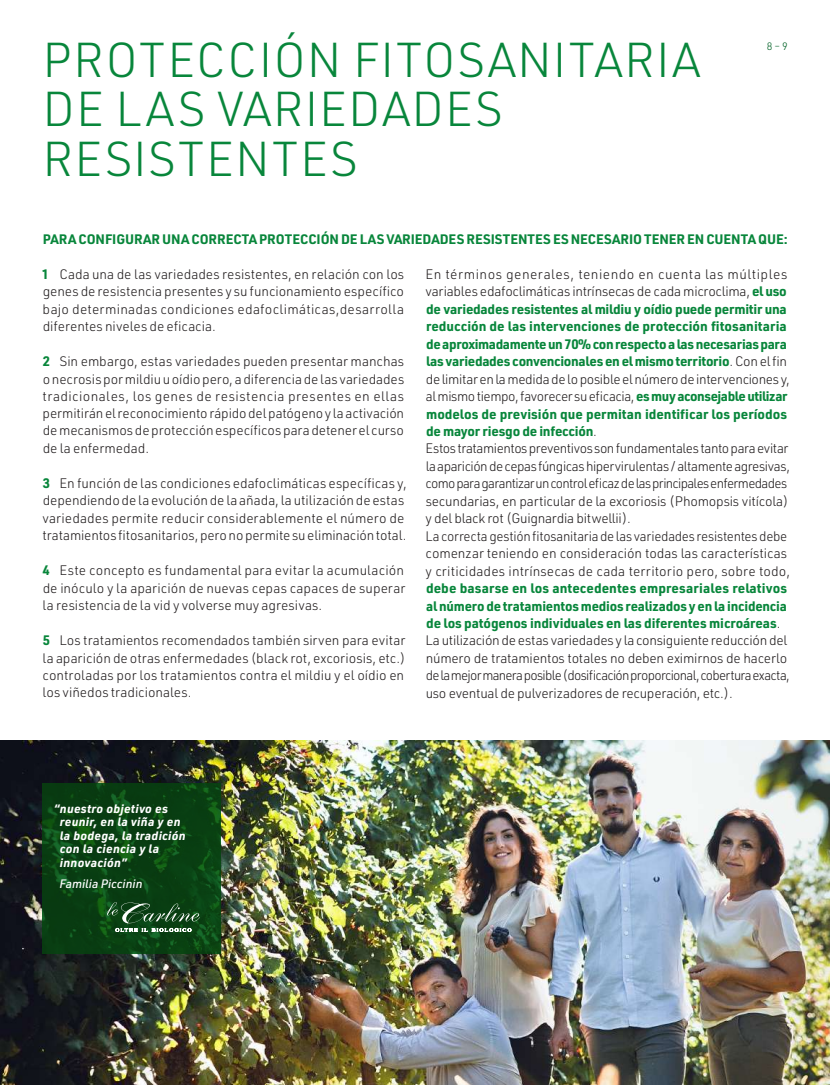
<style>
.page{position:relative;width:830px;height:1085px;background:#fff}
.page>*{position:absolute;margin:0;border:0;box-sizing:border-box;transform-origin:0 0}
.t1{font:300 48px/49.5px "URWDIN";letter-spacing:.02em;color:#08863b}
.t2{font:300 13.5px/17.4px "URWDIN";letter-spacing:-.015em;color:#231f20;text-align:justify}
.t3{font:700 13.5px "URWDIN";letter-spacing:-.005em;color:#08863b}
.t4{font:italic 700 12px/13.5px "URWDIN";letter-spacing:.02em;color:#fff}
.t5{font:italic 500 12px "URWDIN";color:#fff}
.t6{font:300 10.5px "URWDIN";color:#016226}
.s1{font-weight:700;color:#08863b}
</style>
<div class="page">
<img style="left:0;top:740px;width:829px;height:344px">
<svg style="left:43px;top:782px;width:178px;height:170px;background:#0a4213"></svg>
<svg style="left:107px;top:901px;width:93px;height:30px;background:#2f5e37"></svg>
<h1 class="t1" style="left:43px;top:34px;width:659px">PROTECCIÓN FITOSANITARIA<br>DE LAS VARIEDADES<br>RESISTENTES</h1>
<p class="t6" style="left:766px;top:39px;width:23px">8 – 9</p>
<p class="t3" style="left:43px;top:229px;width:746px">PARA CONFIGURAR UNA CORRECTA PROTECCIÓN DE LAS VARIEDADES RESISTENTES ES NECESARIO TENER EN CUENTA QUE:</p>
<p class="t2" style="left:42px;top:265px;width:364px"><span class="s1">1</span> Cada una de las variedades resistentes, en relación con los genes de resistencia presentes y su funcionamiento específico bajo determinadas condiciones edafoclimáticas,desarrolla diferentes niveles de eficacia.</p>
<p class="t2" style="left:42px;top:352px;width:363px"><span class="s1">2</span> Sin embargo, estas variedades pueden presentar manchas o necrosis por mildiu u oídio pero, a diferencia de las variedades tradicionales, los genes de resistencia presentes en ellas permitirán el reconocimiento rápido del patógeno y la activación de mecanismos de protección específicos para detener el curso de la enfermedad.</p>
<p class="t2" style="left:42px;top:474px;width:366px;text-align:left"><span class="s1">3</span> En función de las condiciones edafoclimáticas específicas y, dependiendo de la evolución de la añada, la utilización de estas variedades permite reducir considerablemente el número de tratamientos fitosanitarios, pero no permite su eliminación total.</p>
<p class="t2" style="left:43px;top:561px;width:364px"><span class="s1">4</span> Este concepto es fundamental para evitar la acumulación de inóculo y la aparición de nuevas cepas capaces de superar la resistencia de la vid y volverse muy agresivas.</p>
<p class="t2" style="left:43px;top:631px;width:364px"><span class="s1">5</span> Los tratamientos recomendados también sirven para evitar la aparición de otras enfermedades (black rot, excoriosis, etc.) controladas por los tratamientos contra el mildiu y el oídio en los viñedos tradicionales.</p>
<p class="t2" style="left:425px;top:265px;width:366px;text-align:left">En términos generales, teniendo en cuenta las múltiples variables edafoclimáticas intrínsecas de cada microclima, <span class="s1">el uso de variedades resistentes al mildiu y oídio puede permitir una reducción de las intervenciones de protección fitosanitaria de aproximadamente un 70% con respecto a las necesarias para las variedades convencionales en el mismo territorio</span>. Con el fin de limitar en la medida de lo posible el número de intervenciones y, al mismo tiempo, favorecer su eficacia, <span class="s1">es muy aconsejable utilizar modelos de previsión que permitan identificar los períodos de mayor riesgo de infección</span>.<br>Estos tratamientos preventivos son fundamentales tanto para evitar la aparición de cepas fúngicas hipervirulentas / altamente agresivas, como para garantizar un control eficaz de las principales enfermedades secundarias, en particular de la excoriosis (Phomopsis vitícola) y del black rot (Guignardia bitwellii).<br>La correcta gestión fitosanitaria de las variedades resistentes debe comenzar teniendo en consideración todas las características y criticidades intrínsecas de cada territorio pero, sobre todo,</p>
<p class="t2" style="left:425px;top:579px;width:366px;text-align:left"><span class="s1">debe basarse en los antecedentes empresariales relativos al número de tratamientos medios realizados y en la incidencia de los patógenos individuales en las diferentes microáreas</span>.<br>La utilización de estas variedades y la consiguiente reducción del número de tratamientos totales no deben eximirnos de hacerlo de la mejor manera posible (dosificación proporcional, cobertura exacta, uso eventual de pulverizadores de recuperación, etc.).</p>
<p class="t4" style="left:60px;top:801px;width:127px;text-indent:-6px">“nuestro objetivo es reunir, en la viña y en la bodega, la tradición con la ciencia y la innovación”</p>
<p class="t5" style="left:60px;top:875px;width:84px">Familia Piccinin</p>
</div>
